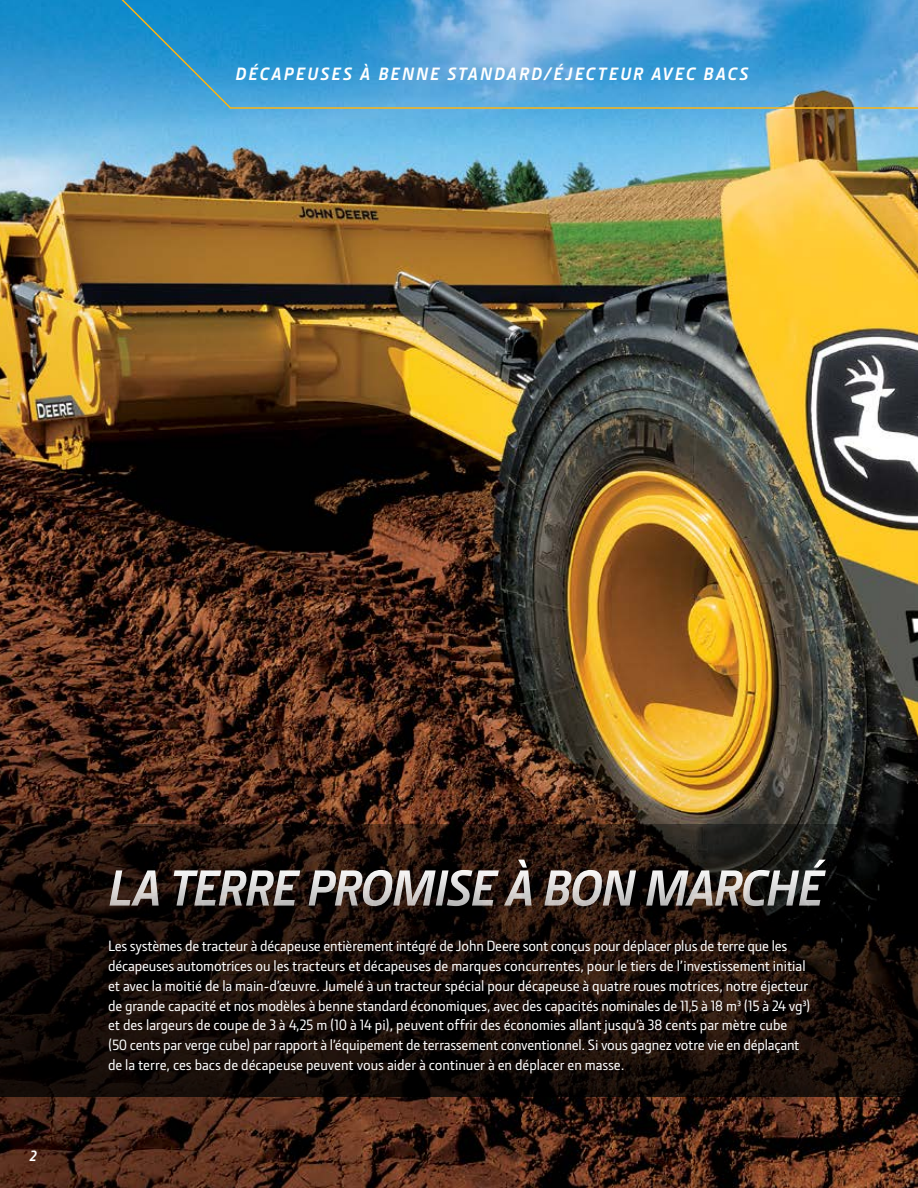
<style>
.page{position:relative;width:918px;height:1188px;background:#fff}
.page>*{position:absolute;margin:0;border:0;box-sizing:border-box;transform-origin:0 0}
.t1{font:italic 700 51px "JD Sans Pro";letter-spacing:-.025em;color:#fff}
.t2{font:italic 700 18px "JD Sans Pro";letter-spacing:.12em;color:#fff}
.t3{font:500 15px/19.8px "JD Sans Pro";letter-spacing:-.01em;color:#fff}
.t4{font:italic 700 15px "JD Sans Pro";color:#fff}
</style>
<div class="page">
<img style="left:0;top:0;width:918px;height:1188px">
<svg style="left:106px;top:0;width:812px;height:110px;background:#4ca0d3"></svg>
<svg style="left:0;top:824px;width:918px;height:273px;background:#160d08"></svg>
<p class="t2" style="left:235px;top:62px;width:514px">DÉCAPEUSES À BENNE STANDARD/ÉJECTEUR AVEC BACS</p>
<p class="t4" style="left:30px;top:1146px;width:9px">2</p>
<h1 class="t1" style="left:108px;top:855px;width:717px">LA TERRE PROMISE À BON MARCHÉ</h1>
<p class="t3" style="left:108px;top:935px;width:704px">Les systèmes de tracteur à décapeuse entièrement intégré de John Deere sont conçus pour déplacer plus de terre que les décapeuses automotrices ou les tracteurs et décapeuses de marques concurrentes, pour le tiers de l’investissement initial et avec la moitié de la main-d’œuvre. Jumelé à un tracteur spécial pour décapeuse à quatre roues motrices, notre éjecteur de grande capacité et nos modèles à benne standard économiques, avec des capacités nominales de 11,5 à 18 m³ (15 à 24 vg³) et des largeurs de coupe de 3 à 4,25 m (10 à 14 pi), peuvent offrir des économies allant jusqu’à 38 cents par mètre cube<br>(50 cents par verge cube) par rapport à l’équipement de terrassement conventionnel. Si vous gagnez votre vie en déplaçant de la terre, ces bacs de décapeuse peuvent vous aider à continuer à en déplacer en masse.</p>
</div>
